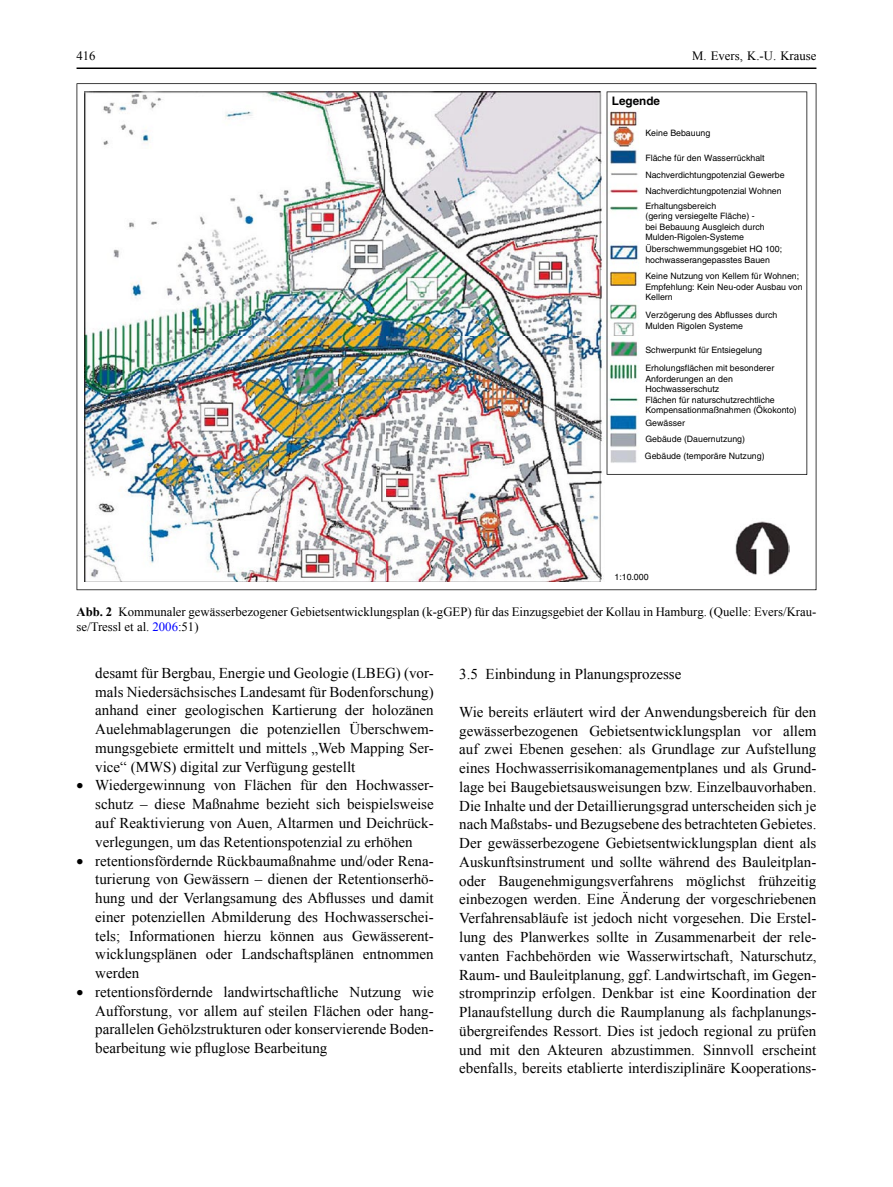
<style>
.page{position:relative;width:893px;height:1187px;background:#fff}
.page>*{position:absolute;margin:0;border:0;box-sizing:border-box;transform-origin:0 0}
.t1{font:15px/18.8px "Times New Roman";color:#000;text-align:justify}
.t2{font:12.75px/15px "Times New Roman";color:#000}
.t3{font:700 11.7px "Helvetica";color:#000}
.t4{font:8.85px/10.5px "Helvetica";color:#000}
.s1{font-weight:700}
.s2{color:#00f}
</style>
<div class="page">
<hr style="left:77px;top:67px;width:739px;height:2px;background:#000">
<img style="left:77px;top:83px;width:739px;height:507px">
<p class="t2" style="left:77px;top:48px;width:21px">416</p>
<p class="t2" style="left:692px;top:48px;width:126px">M. Evers, K.-U. Krause</p>
<p class="t3" style="left:612px;top:94px;width:50px">Legende</p>
<p class="t4" style="left:645px;top:128px;width:66px">Keine Bebauung</p>
<p class="t4" style="left:645px;top:149px;width:141px;line-height:16.6px">Fläche für den Wasserrückhalt<br>Nachverdichtungpotenzial Gewerbe<br>Nachverdichtungpotenzial Wohnen</p>
<p class="t4" style="left:645px;top:200px;width:121px">Erhaltungsbereich<br>(gering versiegelte Fläche) - bei Bebauung Ausgleich durch<br>Mulden-Rigolen-Systeme</p>
<p class="t4" style="left:645px;top:244px;width:138px">Überschwemmungsgebiet HQ 100; hochwasserangepasstes Bauen</p>
<p class="t4" style="left:645px;top:271px;width:159px">Keine Nutzung von Kellem für Wohnen;<br>Empfehlung: Kein Neu-oder Ausbau von<br>Kellern</p>
<p class="t4" style="left:645px;top:309px;width:133px">Verzögerung des Abflusses durch<br>Mulden Rigolen Systeme</p>
<p class="t4" style="left:645px;top:340px;width:130px;line-height:18.5px">Schwerpunkt für Entsiegelung<br>Erholungsflächen mit besonderer</p>
<p class="t4" style="left:645px;top:373px;width:153px">Anforderungen an den<br>Hochwasserschutz<br>Flächen für naturschutzrechtliche<br>Kompensationmaßnahmen (Ökokonto)</p>
<p class="t4" style="left:645px;top:414px;width:101px;line-height:16px">Gewässer<br>Gebäude (Dauernutzung)</p>
<p class="t4" style="left:645px;top:450px;width:121px">Gebäude (temporäre Nutzung)</p>
<p class="t4" style="left:614px;top:571px;width:36px">1:10.000</p>
<p class="t2" style="left:77px;top:604px;width:741px"><span class="s1">Abb. 2</span> Kommunaler gewässerbezogener Gebietsentwicklungsplan (k-gGEP) für das Einzugsgebiet der Kollau in Hamburg. (Quelle: Evers/Krau&shy;se/Tressl et al. <span class="s2">2006</span>:51)</p>
<p class="t1" style="left:95px;top:663px;width:340px">desamt für Bergbau, Energie und Geologie (LBEG) (vor&shy;mals Niedersächsisches Landesamt für Bodenforschung) anhand einer geologischen Kartierung der holozänen Auelehmablagerungen die potenziellen Überschwem&shy;mungsgebiete ermittelt und mittels „Web Mapping Ser&shy;vice“ (MWS) digital zur Verfügung gestellt</p>
<p class="t1" style="left:95px;top:775px;width:340px;text-indent:-19px">• Wiedergewinnung von Flächen für den Hochwasser&shy;schutz – diese Maßnahme bezieht sich beispielsweise auf Reaktivierung von Auen, Altarmen und Deichrück&shy;verlegungen, um das Retentionspotenzial zu erhöhen</p>
<p class="t1" style="left:95px;top:850px;width:340px;text-indent:-19px">• retentionsfördernde Rückbaumaßnahme und/oder Rena&shy;turierung von Gewässern – dienen der Retentionserhö&shy;hung und der Verlangsamung des Abflusses und damit einer potenziellen Abmilderung des Hochwasserschei&shy;tels; Informationen hierzu können aus Gewässerent&shy;wicklungsplänen oder Landschaftsplänen entnommen werden</p>
<p class="t1" style="left:95px;top:982px;width:340px;text-indent:-19px">• retentionsfördernde landwirtschaftliche Nutzung wie Aufforstung, vor allem auf steilen Flächen oder hang&shy;parallelen Gehölzstrukturen oder konservierende Boden&shy;bearbeitung wie pfluglose Bearbeitung</p>
<p class="t1" style="left:459px;top:664px;width:224px">3.5 Einbindung in Planungsprozesse</p>
<p class="t1" style="left:459px;top:702px;width:359px">Wie bereits erläutert wird der Anwendungsbereich für den gewässerbezogenen Gebietsentwicklungsplan vor allem auf zwei Ebenen gesehen: als Grundlage zur Aufstellung eines Hochwasserrisikomanagementplanes und als Grund&shy;lage bei Baugebietsausweisungen bzw. Einzelbauvorhaben.<br>Die Inhalte und der Detaillierungsgrad unterscheiden sich je nach Maßstabs- und Bezugsebene des betrachteten Gebietes.<br>Der gewässerbezogene Gebietsentwicklungsplan dient als Auskunftsinstrument und sollte während des Bauleitplan&shy;oder Baugenehmigungsverfahrens möglichst frühzeitig einbezogen werden. Eine Änderung der vorgeschriebenen Verfahrensabläufe ist jedoch nicht vorgesehen. Die Erstel&shy;lung des Planwerkes sollte in Zusammenarbeit der rele&shy;vanten Fachbehörden wie Wasserwirtschaft, Naturschutz, Raum- und Bauleitplanung, ggf. Landwirtschaft, im Gegen&shy;stromprinzip erfolgen. Denkbar ist eine Koordination der Planaufstellung durch die Raumplanung als fachplanungs&shy;übergreifendes Ressort. Dies ist jedoch regional zu prüfen und mit den Akteuren abzustimmen. Sinnvoll erscheint ebenfalls, bereits etablierte interdisziplinäre Kooperations-</p>
</div>
